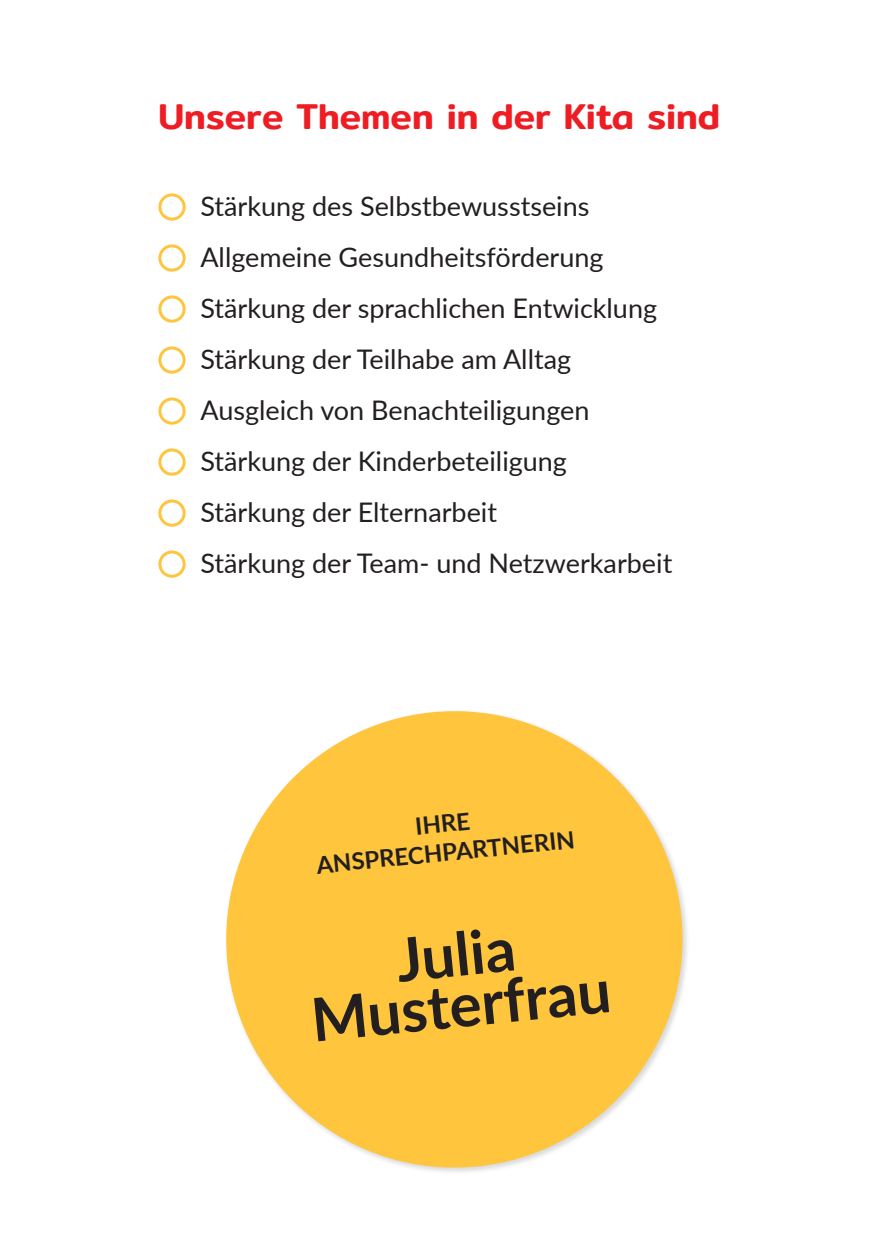
<style>
.page{position:relative;width:893px;height:1259px;background:#fff}
.page>*{position:absolute;margin:0;border:0;box-sizing:border-box;transform-origin:0 0}
.t1{font:700 60px/51px "Lato";color:#231f20;text-align:center}
.t2{font:500 36px "Mitr";color:#ee1d23}
.t3{font:27px/51px "Lato";color:#231f20}
.t4{font:700 24px/28.8px "Lato";color:#231f20;text-align:center}
</style>
<div class="page">
<svg style="left:226px;top:711px;width:461px;height:461px;fill:#fec53d"></svg>
<div style="left:158px;top:193px;width:28px;height:28px;border:3px solid #fec53d;border-radius:50%"></div>
<div style="left:158px;top:244px;width:28px;height:28px;border:3px solid #fec53d;border-radius:50%"></div>
<div style="left:158px;top:295px;width:28px;height:28px;border:3px solid #fec53d;border-radius:50%"></div>
<div style="left:158px;top:346px;width:28px;height:28px;border:3px solid #fec53d;border-radius:50%"></div>
<div style="left:158px;top:397px;width:28px;height:28px;border:3px solid #fec53d;border-radius:50%"></div>
<div style="left:158px;top:448px;width:28px;height:28px;border:3px solid #fec53d;border-radius:50%"></div>
<div style="left:158px;top:499px;width:28px;height:28px;border:3px solid #fec53d;border-radius:50%"></div>
<div style="left:158px;top:550px;width:28px;height:28px;border:3px solid #fec53d;border-radius:50%"></div>
<h2 class="t2" style="left:158px;top:89px;width:563px">Unsere Themen in der Kita sind</h2>
<p class="t3" style="left:200px;top:180px;width:473px">Stärkung des Selbstbewusstseins Allgemeine Gesundheitsförderung Stärkung der sprachlichen Entwicklung Stärkung der Teilhabe am Alltag Ausgleich von Benachteiligungen Stärkung der Kinderbeteiligung Stärkung der Elternarbeit<br>Stärkung der Team- und Netzwerkarbeit</p>
<p class="t4" style="left:312px;top:821px;width:261px;rotate:-6deg">IHRE<br>ANSPRECHPARTNERIN</p>
<h1 class="t1" style="left:303px;top:942px;width:302px;rotate:-6deg">Julia<br>Musterfrau</h1>
</div>
